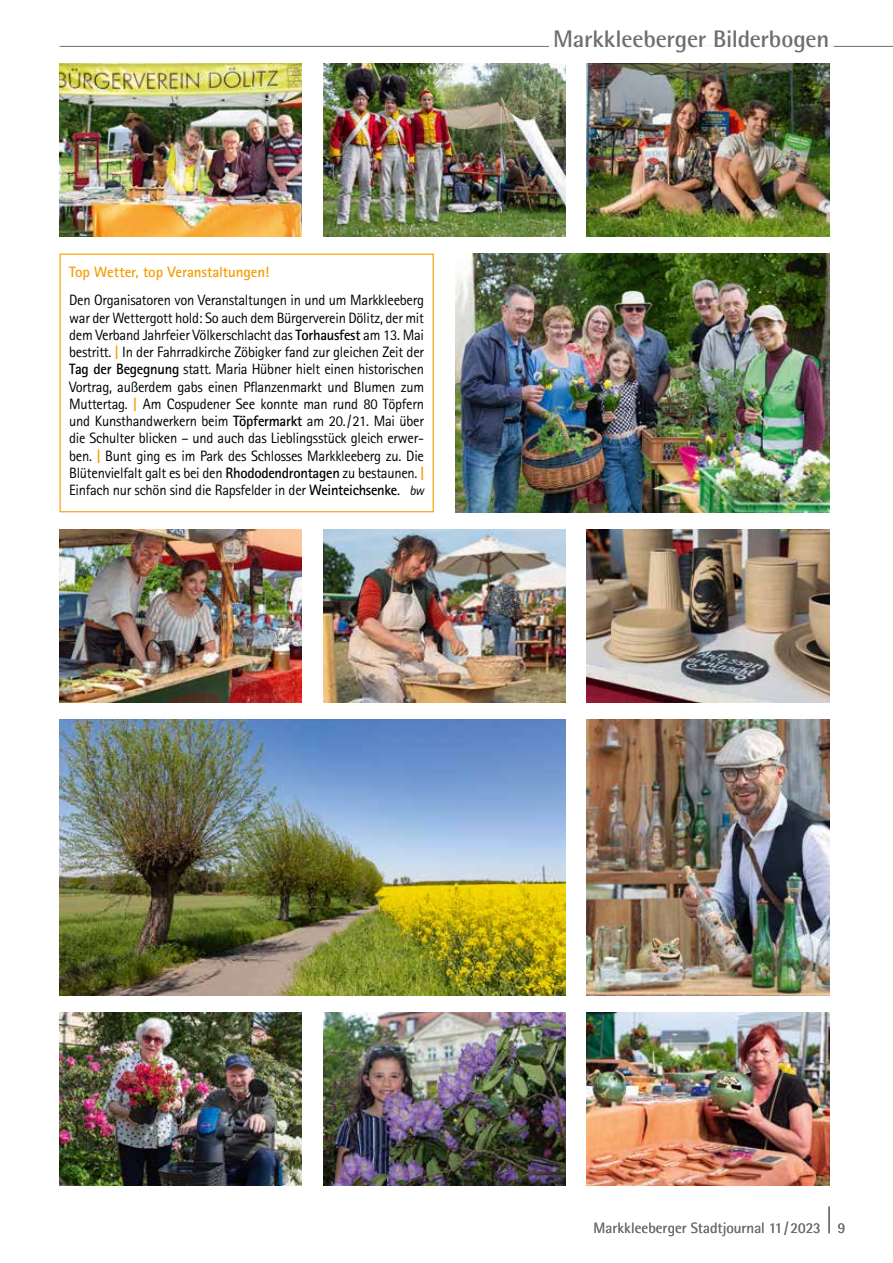
<style>
.page{position:relative;width:893px;height:1263px;background:#fff}
.page>*{position:absolute;margin:0;border:0;box-sizing:border-box;transform-origin:0 0}
.t1{font:700 24px "Rotis Semi Sans Std";letter-spacing:-.01em;color:#6e6e6e}
.t2{font:15px/17.2px "Rotis Sans Serif Std";letter-spacing:-.02em;color:#000;text-align:justify}
.t3{font:15px "Rotis Semi Sans Std";color:#6e6e6e}
.t4{font:700 15px "Rotis Sans Serif Std";letter-spacing:-.005em;color:#f59d00}
.s1{font-weight:700}
.s2{font-weight:700;color:#f59d00}
.s3{font-style:italic;font-size:13.5px}
</style>
<div class="page">
<hr style="left:60px;top:46px;width:833px;height:1px;background:#6e6e6e">
<hr style="left:549px;top:46px;width:284px;height:1px;background:#fff">
<hr style="left:828px;top:1206px;width:2px;height:27px;background:#6e6e6e">
<img style="left:587px;top:64px;width:242px;height:172px">
<img style="left:587px;top:530px;width:242px;height:172px">
<img style="left:587px;top:719px;width:242px;height:276px">
<img style="left:587px;top:1013px;width:242px;height:172px">
<img style="left:323px;top:64px;width:243px;height:172px">
<img style="left:323px;top:530px;width:243px;height:172px">
<img style="left:323px;top:1013px;width:243px;height:172px">
<img style="left:60px;top:719px;width:506px;height:276px">
<img style="left:60px;top:64px;width:242px;height:172px">
<img style="left:60px;top:530px;width:242px;height:172px">
<img style="left:60px;top:1013px;width:242px;height:172px">
<img style="left:455px;top:254px;width:374px;height:258px">
<p class="t4" style="left:69px;top:262px;width:202px">Top Wetter, top Veranstaltungen!</p>
<p class="t2" style="left:69px;top:291px;width:356px">Den Organisatoren von Veranstaltungen in und um Markkleeberg war der Wettergott hold: So auch dem Bürgerverein Dölitz, der mit dem Verband Jahrfeier Völkerschlacht das <span class="s1">Torhausfest</span> am 13. Mai bestritt. <span class="s2">|</span> In der Fahrradkirche Zöbigker fand zur gleichen Zeit der <span class="s1">Tag der Begegnung</span> statt. Maria Hübner hielt einen historischen Vortrag, außerdem gabs einen Pflanzenmarkt und Blumen zum Muttertag. <span class="s2">|</span> Am Cospudener See konnte man rund 80 Töpfern und Kunsthandwerkern beim <span class="s1">Töpfermarkt</span> am 20./21. Mai über die Schulter blicken – und auch das Lieblingsstück gleich erwer&shy;ben. <span class="s2">|</span> Bunt ging es im Park des Schlosses Markkleeberg zu. Die Blütenvielfalt galt es bei den <span class="s1">Rhododendrontagen</span> zu bestaunen. <span class="s2">| </span>Einfach nur schön sind die Rapsfelder in der <span class="s1">Weinteichsenke</span>. <span class="s3">bw</span></p>
<h1 class="t1" style="left:553px;top:24px;width:278px">Markkleeberger Bilderbogen</h1>
<p class="t3" style="left:594px;top:1219px;width:253px">Markkleeberger Stadtjournal 11/2023 9</p>
</div>
